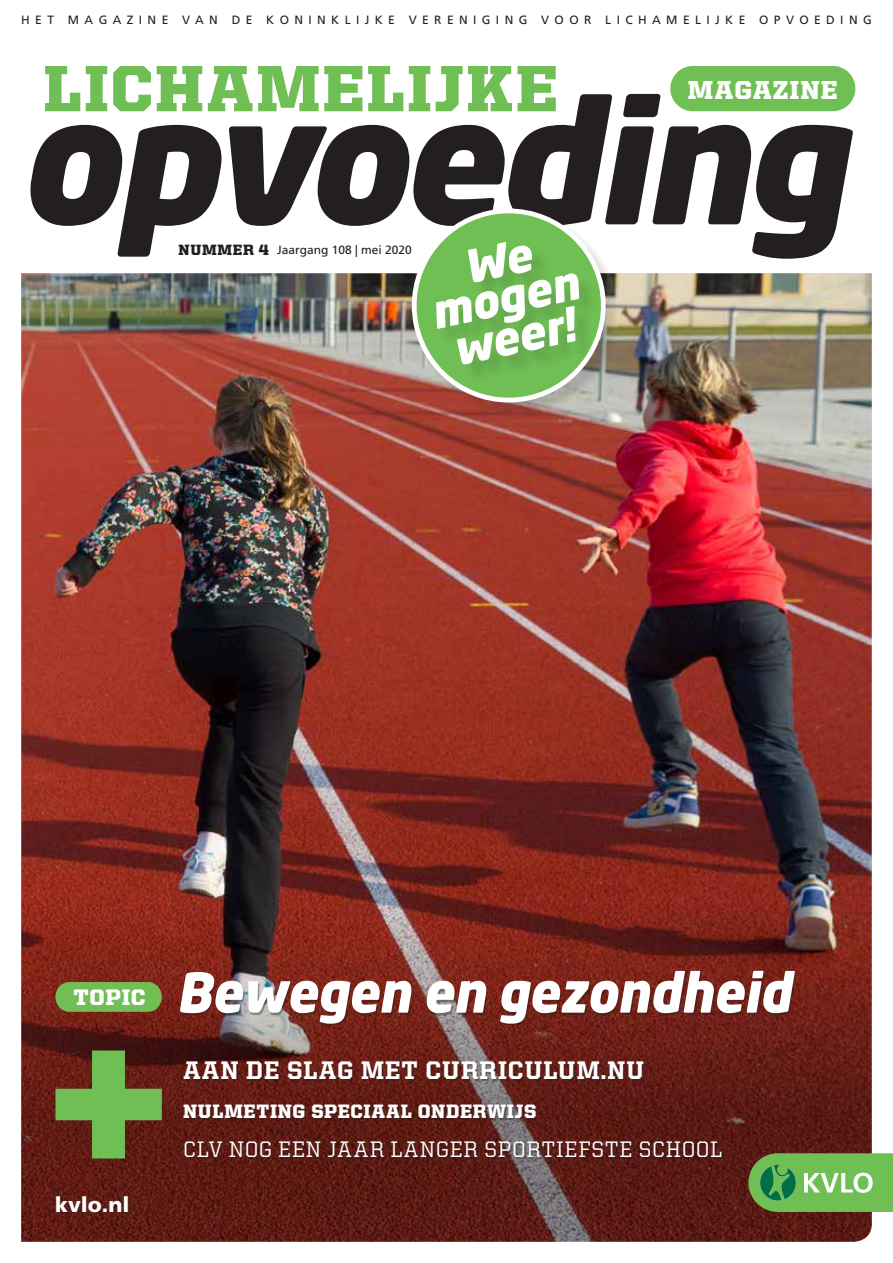
<style>
.page{position:relative;width:893px;height:1263px;background:#fff}
.page>*{position:absolute;margin:0;border:0;box-sizing:border-box;transform-origin:0 0}
.t1{font:italic 900 168.3px "Neo Sans";letter-spacing:-.035em;color:#231f20}
.t2{font:900 65.7px "United Serif Reg";letter-spacing:.03em;color:#6fbf54}
.t3{font:italic 900 54px "Neo Sans";letter-spacing:-.005em;color:#fff;scale:.95 1}
.t4{font:italic 900 45px/39px "Neo Sans";color:#fff;text-align:center}
.t5{font:900 26.1px "United Serif Reg";letter-spacing:.035em;color:#fff}
.t6{font:800 25.5px "United Serif Reg";letter-spacing:.045em;color:#fff}
.t7{font:500 22.5px "United Serif Reg";letter-spacing:.045em;color:#fff}
.t8{font:900 22.5px "United Serif Reg";letter-spacing:.03em;color:#fff}
.t9{font:900 21px "Frutiger LT Std";color:#fff}
.t10{font:900 19.5px "United Serif Reg";letter-spacing:.035em;color:#fff}
.t11{font:12px "Frutiger LT Std";letter-spacing:.45em;color:#231f20}
.t12{font:12px "Frutiger LT Std";color:#231f20}
.s1{font-family:"United Serif Reg";font-weight:900;font-size:15px}
</style>
<div class="page">
<img style="left:21px;top:273px;width:851px;height:218px">
<img style="left:21px;top:491px;width:851px;height:751px">
<svg style="left:748px;top:1153px;width:145px;height:59px;background:#6fb45c"></svg>
<div style="left:670px;top:66px;width:185px;height:45px;background:#6fbf54;border-radius:23px"></div>
<div style="left:58px;top:1197px;width:71px;height:16px;background:#231f20;opacity:.4"></div>
<div style="left:55px;top:982px;width:107px;height:30px;background:#6fbf54;border-radius:14px"></div>
<div style="left:185px;top:1063px;width:538px;height:96px;background:#231f20;opacity:.4"></div>
<svg style="left:55px;top:1050px;width:107px;height:108px;background:#666d34"></svg>
<div style="left:181px;top:972px;width:615px;height:53px;background:#231f20;opacity:.4"></div>
<div style="left:414px;top:210px;width:207px;height:208px;background:#231f20;opacity:.15"></div>
<svg style="left:405px;top:210px;width:207px;height:199px"></svg>
<div style="left:439px;top:245px;width:158px;height:138px;background:#231f20;opacity:.15"></div>
<p class="t11" style="left:21px;top:13px;width:852px">HET MAGAZINE VAN DE KONINKLIJKE VERENIGING VOOR LICHAMELIJKE OPVOEDING</p>
<h2 class="t2" style="left:43px;top:52px;width:516px">LICHAMELIJKE</h2>
<h3 class="t5" style="left:688px;top:75px;width:151px">MAGAZINE</h3>
<h1 class="t1" style="left:17px;top:52px;width:830px">opvoeding</h1>
<h3 class="t4" style="left:419px;top:256px;width:152px;rotate:-12deg">We mogen weer!</h3>
<p class="t12" style="left:179px;top:243px;width:235px"><span class="s1">NUMMER 4</span> Jaargang 108 | mei 2020</p>
<h3 class="t8" style="left:73px;top:985px;width:74px">TOPIC</h3>
<h3 class="t9" style="left:55px;top:1191px;width:76px">kvlo.nl</h3>
<h3 class="t3" style="left:177px;top:957px;width:648px">Bewegen en gezondheid</h3>
<h3 class="t6" style="left:183px;top:1056px;width:463px">AAN DE SLAG MET CURRICULUM.NU</h3>
<h3 class="t10" style="left:183px;top:1101px;width:355px">NULMETING SPECIAAL ONDERWIJS</h3>
<h3 class="t7" style="left:183px;top:1137px;width:541px">CLV NOG EEN JAAR LANGER SPORTIEFSTE SCHOOL</h3>
</div>
